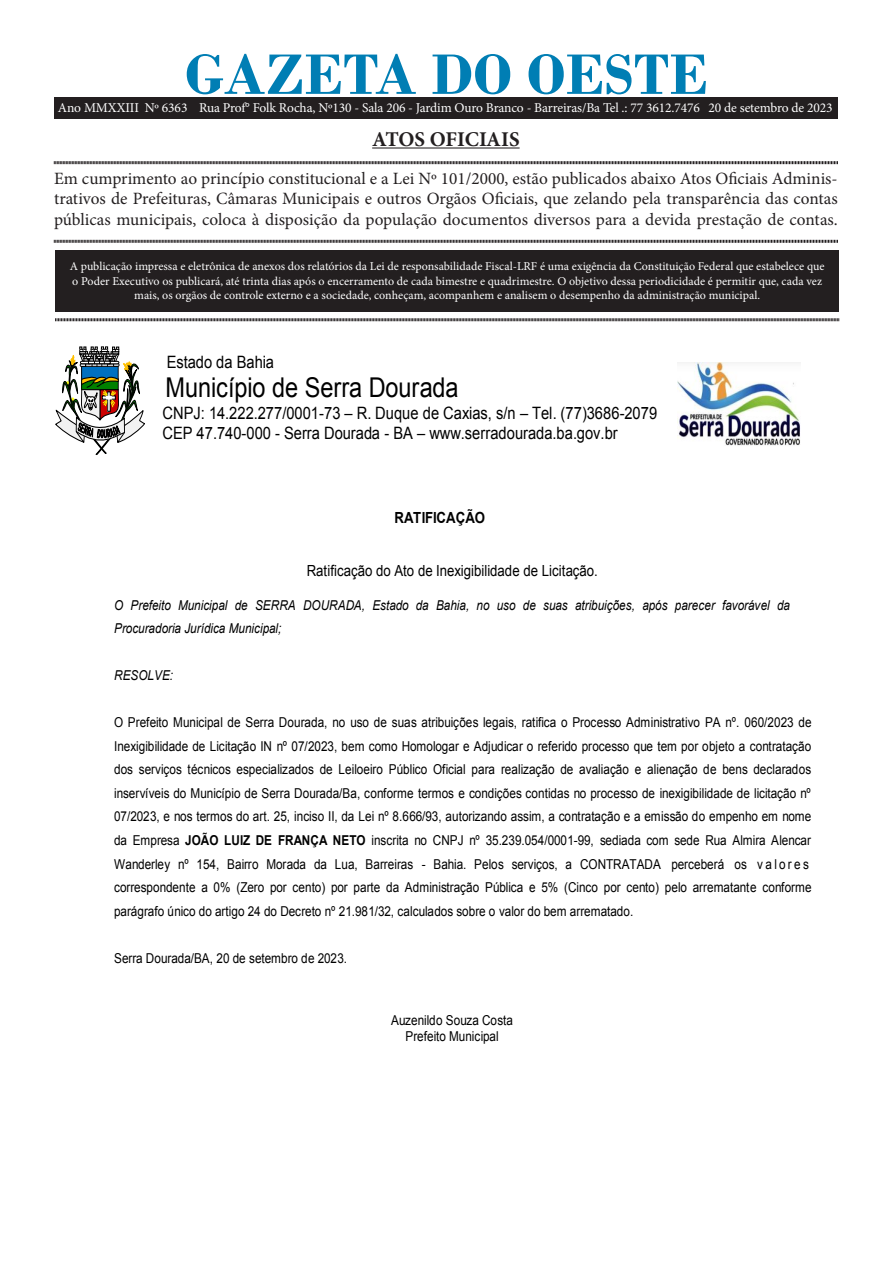
<style>
.page{position:relative;width:893px;height:1263px;background:#fff}
.page>*{position:absolute;margin:0;border:0;box-sizing:border-box;transform-origin:0 0}
.t1{font:700 60px "Bodoni";color:#007eb4}
.t2{font:27.3px "Arial";color:#000;scale:.86 1}
.t3{font:700 21px "Minion Pro";letter-spacing:-.005em;color:#231f20}
.t4{font:17.25px/20.7px "Minion Pro";color:#231f20;text-align:justify}
.t5{font:17.1px/19.4px "Arial";letter-spacing:.005em;color:#000;scale:.86 1}
.t6{font:15.3px "Arial";color:#000;scale:.86 1}
.t7{font:700 15.3px "Arial";letter-spacing:-.01em;color:#000;scale:.86 1}
.t8{font:13.65px/23.5px "Arial";letter-spacing:-.005em;color:#000;scale:.86 1}
.t9{font:italic 13.65px/23.5px "Arial";letter-spacing:-.005em;color:#000;scale:.86 1}
.t10{font:13.5px "Minion Pro";letter-spacing:-.01em;color:#fff}
.t11{font:12px/14.4px "Minion Pro";color:#fff;text-align:center}
.s1{font-style:inherit}
.s2{font-weight:700}
</style>
<div class="page">
<div style="left:55px;top:250px;width:784px;height:61px;background:#231f20"></div>
<hr style="left:372px;top:147px;width:148px;height:2px;background:#231f20">
<svg style="left:54px;top:161px;width:784px;height:4px;background:#908e8e"></svg>
<svg style="left:54px;top:239px;width:784px;height:4px;background:#908e8e"></svg>
<svg style="left:55px;top:318px;width:784px;height:4px;background:#908e8e"></svg>
<div style="left:54px;top:98px;width:784px;height:20px;background:#231f20"></div>
<img style="left:677px;top:362px;width:123px;height:84px">
<svg style="left:55px;top:347px;width:90px;height:108px"></svg>
<p class="t1" style="left:185px;top:39px;width:525px">GAZETA DO OESTE</p>
<p class="t3" style="left:372px;top:124px;width:149px">ATOS OFICIAIS</p>
<p class="t4" style="left:54px;top:168px;width:785px">Em cumprimento ao princípio constitucional e a Lei Nº 101/2000, estão publicados abaixo Atos Oficiais Adminis&shy;trativos de Prefeituras, Câmaras Municipais e outros Orgãos Oficiais, que zelando pela transparência das contas públicas municipais, coloca à disposição da população documentos diversos para a devida prestação de contas.</p>
<p class="t11" style="left:70px;top:259px;width:756px">A publicação impressa e eletrônica de anexos dos relatórios da Lei de responsabilidade Fiscal-LRF é uma exigência da Constituição Federal que estabelece que o Poder Executivo os publicará, até trinta dias após o encerramento de cada bimestre e quadrimestre. O objetivo dessa periodicidade é permitir que, cada vez mais, os orgãos de controle externo e a sociedade, conheçam, acompanhem e analisem o desempenho da administração municipal.</p>
<p class="t10" style="left:58px;top:98px;width:776px">Ano MMXXIII Nº 6363 Rua Prof° Folk Rocha, Nº130 - Sala 206 - Jardim Ouro Branco - Barreiras/Ba Tel .: 77 3612.7476 20 de setembro de 2023</p>
<p class="t5" style="left:167px;top:353px;width:126px">Estado da Bahia</p>
<p class="t2" style="left:166px;top:370px;width:342px">Município de Serra Dourada</p>
<p class="t5" style="left:163px;top:404px;width:577px">CNPJ: 14.222.277/0001-73 <span class="s1">–</span> R. Duque de Caxias, s/n <span class="s1">–</span> Tel. (77)3686-2079<br>CEP 47.740-000 - Serra Dourada - BA <span class="s1">–</span> www.serradourada.ba.gov.br</p>
<p class="t7" style="left:394px;top:507px;width:107px">RATIFICAÇÃO</p>
<p class="t6" style="left:307px;top:561px;width:340px">Ratificação do Ato de Inexigibilidade de Licitação.</p>
<p class="t9" style="left:114px;top:593px;width:787px">O Prefeito Municipal de SERRA DOURADA, Estado da Bahia, no uso de suas atribuições, após parecer favorável da<br>Procuradoria Jurídica Municipal;</p>
<p class="t9" style="left:114px;top:664px;width:70px">RESOLVE:</p>
<p class="t8" style="left:114px;top:711px;width:812px">O Prefeito Municipal de Serra Dourada, no uso de suas atribuições legais, ratifica o Processo Administrativo PA nº. 060/2023 de Inexigibilidade de Licitação IN nº 07/2023, bem como Homologar e Adjudicar o referido processo que tem por objeto a contratação dos serviços técnicos especializados de Leiloeiro Público Oficial para realização de avaliação e alienação de bens declarados inservíveis do Município de Serra Dourada/Ba, conforme termos e condições contidas no processo de inexigibilidade de licitação nº 07/2023, e nos termos do art. 25, inciso II, da Lei nº 8.666/93, autorizando assim, a contratação e a emissão do empenho em nome da Empresa <span class="s2">JOÃO LUIZ DE FRANÇA NETO</span> inscrita no CNPJ nº 35.239.054/0001-99, sediada com sede Rua Almira Alencar Wanderley nº 154, Bairro Morada da Lua, Barreiras - Bahia. Pelos serviços, a CONTRATADA perceberá os v a l o r e s correspondente a 0% (Zero por cento) por parte da Administração Pública e 5% (Cinco por cento) pelo arrematante conforme parágrafo único do artigo 24 do Decreto nº 21.981/32, calculados sobre o valor do bem arrematado.</p>
<p class="t8" style="left:114px;top:946px;width:272px">Serra Dourada/BA, 20 de setembro de 2023.</p>
<p class="t8" style="left:391px;top:1013px;width:143px;line-height:15.6px;text-align:center">Auzenildo Souza Costa<br>Prefeito Municipal</p>
</div>
